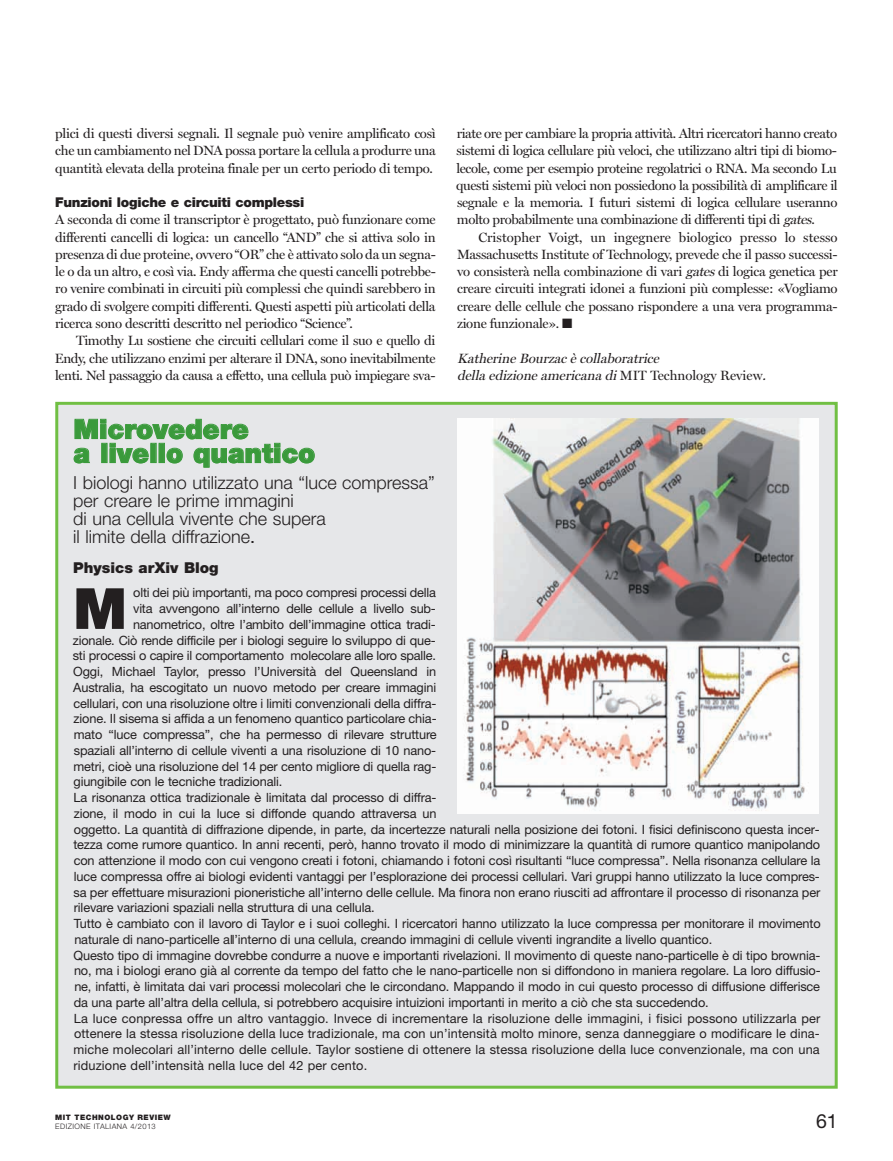
<style>
.page{position:relative;width:893px;height:1161px;background:#fff}
.page>*{position:absolute;margin:0;border:0;box-sizing:border-box;transform-origin:0 0}
.t1{font:900 56.85px "Helvetica Neue LT Std";color:#231f20}
.t2{font:900 27px/24px "Helvetica Neue LT Std";color:#3a9a3b}
.t3{font:19.5px "Helvetica Neue LT Std";color:#231f20}
.t4{font:300 18px/18px "Helvetica Neue LT Std";color:#231f20}
.t5{font:900 15px "Helvetica Neue LT Std";color:#231f20}
.t6{font:13.5px/17.2px "Miller Display";letter-spacing:-.02em;color:#231f20;text-align:justify}
.t7{font:italic 13.5px/17.2px "Miller Display";color:#231f20}
.t8{font:900 13.5px "Helvetica Neue LT Std";letter-spacing:-.02em;color:#231f20}
.t9{font:12.75px "Helvetica Neue LT Std";letter-spacing:-.01em;color:#231f20}
.t10{font:12.75px "Helvetica Neue LT Std";letter-spacing:.01em;color:#231f20}
.t11{font:300 7.5px "Helvetica Neue LT Std";letter-spacing:.055em;color:#231f20}
.t12{font:900 7.5px "Helvetica Neue LT Std";letter-spacing:.065em;color:#231f20}
.s1{font-style:italic}
.s2{font-style:normal}
.s3{font-weight:400}
</style>
<div class="page">
<div style="left:58px;top:405px;width:777px;height:681px;background:#e6e7e9"></div>
<div style="left:55px;top:402px;width:783px;height:687px;border:3px solid #71bf44"></div>
<svg style="left:73px;top:418px;width:242px;height:50px"></svg>
<img style="left:457px;top:419px;width:361px;height:394px">
<p class="t6" style="left:55px;top:125px;width:382px">plici di questi diversi segnali. Il segnale può venire amplificato così che un cambiamento nel DNA possa portare la cellula a produrre una quantità elevata della proteina finale per un certo periodo di tempo.</p>
<p class="t8" style="left:55px;top:198px;width:251px">Funzioni logiche e circuiti complessi</p>
<p class="t6" style="left:55px;top:211px;width:382px">A seconda di come il transcriptor è progettato, può funzionare come differenti cancelli di logica: un cancello “AND” che si attiva solo in presenza di due proteine, ovvero “OR” che è attivato solo da un segna&shy;le o da un altro, e così via. Endy afferma che questi cancelli potrebbe&shy;ro venire combinati in circuiti più complessi che quindi sarebbero in grado di svolgere compiti differenti. Questi aspetti più articolati della ricerca sono descritti descritto nel periodico “Science”.</p>
<p class="t6" style="left:55px;top:332px;width:382px;text-indent:21px">Timothy Lu sostiene che circuiti cellulari come il suo e quello di Endy, che utilizzano enzimi per alterare il DNA, sono inevitabilmente lenti. Nel passaggio da causa a effetto, una cellula può impiegare sva-</p>
<p class="t6" style="left:456px;top:125px;width:383px">riate ore per cambiare la propria attività. Altri ricercatori hanno creato sistemi di logica cellulare più veloci, che utilizzano altri tipi di biomo&shy;lecole, come per esempio proteine regolatrici o RNA. Ma secondo Lu questi sistemi più veloci non possiedono la possibilità di amplificare il segnale e la memoria. I futuri sistemi di logica cellulare useranno molto probabilmente una combinazione di differenti tipi di <span class="s1">gates</span>.</p>
<p class="t6" style="left:457px;top:228px;width:382px;text-indent:21px">Cristopher Voigt, un ingegnere biologico presso lo stesso Massachusetts Institute of Technology, prevede che il passo successi&shy;vo consisterà nella combinazione di vari <span class="s1">gates</span> di logica genetica per creare circuiti integrati idonei a funzioni più complesse: «Vogliamo creare delle cellule che possano rispondere a una vera programma&shy;zione funzionale». ■</p>
<p class="t7" style="left:457px;top:349px;width:313px">Katherine Bourzac è collaboratrice<br>della edizione americana di <span class="s2">MIT Technology Review</span>.</p>
<h2 class="t2" style="left:74px;top:419px;width:243px">Microvedere<br>a livello quantico</h2>
<h3 class="t4" style="left:73px;top:475px;width:363px">I biologi hanno utilizzato una “luce compressa” per creare le prime immagini<br>di una cellula vivente che supera<br>il limite della diffrazione<span class="s3">.</span></h3>
<p class="t5" style="left:73px;top:562px;width:147px">Physics arXiv Blog</p>
<h1 class="t1" style="left:73px;top:588px;width:55px">M</h1>
<p class="t9" style="left:133px;top:588px;width:304px">olti dei più importanti, ma poco compresi processi della</p>
<p class="t9" style="left:133px;top:604px;width:304px">vita avvengono all’interno delle cellule a livello sub-</p>
<p class="t9" style="left:133px;top:620px;width:304px">nanometrico, oltre l’ambito dell’immagine ottica tradi-</p>
<p class="t9" style="left:73px;top:635px;width:364px">zionale. Ciò rende difficile per i biologi seguire lo sviluppo di que-</p>
<p class="t9" style="left:73px;top:651px;width:365px">sti processi o capire il comportamento molecolare alle loro spalle.</p>
<p class="t9" style="left:73px;top:667px;width:364px">Oggi, Michael Taylor, presso l’Università del Queensland in</p>
<p class="t9" style="left:73px;top:683px;width:364px">Australia, ha escogitato un nuovo metodo per creare immagini</p>
<p class="t9" style="left:73px;top:698px;width:364px">cellulari, con una risoluzione oltre i limiti convenzionali della diffra-</p>
<p class="t9" style="left:74px;top:714px;width:365px">zione. Il sisema si affida a un fenomeno quantico particolare chia-</p>
<p class="t9" style="left:74px;top:730px;width:364px">mato “luce compressa”, che ha permesso di rilevare strutture</p>
<p class="t9" style="left:74px;top:746px;width:364px">spaziali all’interno di cellule viventi a una risoluzione di 10 nano-</p>
<p class="t9" style="left:73px;top:761px;width:364px">metri, cioè una risoluzione del 14 per cento migliore di quella rag-</p>
<p class="t9" style="left:73px;top:777px;width:210px">giungibile con le tecniche tradizionali.</p>
<p class="t9" style="left:74px;top:793px;width:364px">La risonanza ottica tradizionale è limitata dal processo di diffra-</p>
<p class="t9" style="left:74px;top:809px;width:364px">zione, il modo in cui la luce si diffonde quando attraversa un</p>
<p class="t9" style="left:74px;top:824px;width:747px">oggetto. La quantità di diffrazione dipende, in parte, da incertezze naturali nella posizione dei fotoni. I fisici definiscono questa incer-</p>
<p class="t9" style="left:73px;top:840px;width:748px">tezza come rumore quantico. In anni recenti, però, hanno trovato il modo di minimizzare la quantità di rumore quantico manipolando</p>
<p class="t9" style="left:74px;top:856px;width:748px">con attenzione il modo con cui vengono creati i fotoni, chiamando i fotoni così risultanti “luce compressa”. Nella risonanza cellulare la</p>
<p class="t9" style="left:74px;top:872px;width:747px">luce compressa offre ai biologi evidenti vantaggi per l’esplorazione dei processi cellulari. Vari gruppi hanno utilizzato la luce compres-</p>
<p class="t9" style="left:73px;top:887px;width:748px">sa per effettuare misurazioni pioneristiche all’interno delle cellule. Ma finora non erano riusciti ad affrontare il processo di risonanza per</p>
<p class="t9" style="left:74px;top:903px;width:302px">rilevare variazioni spaziali nella struttura di una cellula.</p>
<p class="t9" style="left:74px;top:919px;width:748px">Tutto è cambiato con il lavoro di Taylor e i suoi colleghi. I ricercatori hanno utilizzato la luce compressa per monitorare il movimento</p>
<p class="t9" style="left:74px;top:935px;width:639px">naturale di nano-particelle all’interno di una cellula, creando immagini di cellule viventi ingrandite a livello quantico.</p>
<p class="t9" style="left:74px;top:950px;width:748px">Questo tipo di immagine dovrebbe condurre a nuove e importanti rivelazioni. Il movimento di queste nano-particelle è di tipo brownia-</p>
<p class="t9" style="left:74px;top:966px;width:748px">no, ma i biologi erano già al corrente da tempo del fatto che le nano-particelle non si diffondono in maniera regolare. La loro diffusio-</p>
<p class="t9" style="left:74px;top:982px;width:747px">ne, infatti, è limitata dai vari processi molecolari che le circondano. Mappando il modo in cui questo processo di diffusione differisce</p>
<p class="t9" style="left:74px;top:998px;width:636px">da una parte all’altra della cellula, si potrebbero acquisire intuizioni importanti in merito a ciò che sta succedendo.</p>
<p class="t10" style="left:74px;top:1013px;width:748px">La luce conpressa offre un altro vantaggio. Invece di incrementare la risoluzione delle immagini, i fisici possono utilizzarla per</p>
<p class="t10" style="left:74px;top:1029px;width:747px">ottenere la stessa risoluzione della luce tradizionale, ma con un’intensità molto minore, senza danneggiare o modificare le dina-</p>
<p class="t10" style="left:73px;top:1045px;width:748px">miche molecolari all’interno delle cellule. Taylor sostiene di ottenere la stessa risoluzione della luce convenzionale, ma con una</p>
<p class="t10" style="left:73px;top:1061px;width:295px">riduzione dell’intensità nella luce del 42 per cento.</p>
<p class="t12" style="left:55px;top:1114px;width:117px">MIT TECHNOLOGY REVIEW</p>
<p class="t11" style="left:55px;top:1123px;width:102px">EDIZIONE ITALIANA 4/2013</p>
<h3 class="t3" style="left:816px;top:1114px;width:23px">61</h3>
</div>
